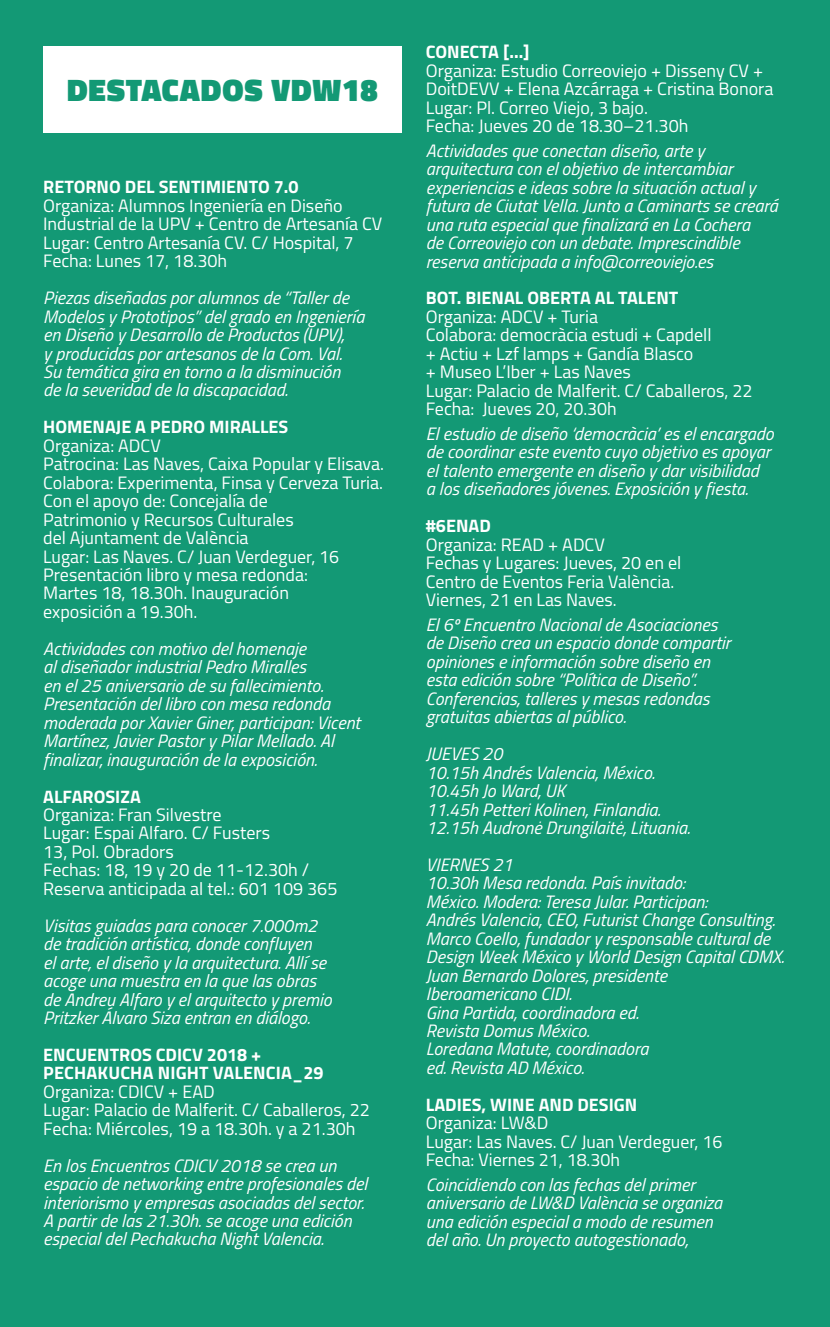
<style>
.page{position:relative;width:830px;height:1327px;background:#fff}
.page>*{position:absolute;margin:0;border:0;box-sizing:border-box;transform-origin:0 0}
.HEADER_1{font:900 31.5px "Titillium";letter-spacing:.03em;color:#139975}
.Texto_corrido{font:italic 18px/18.4px "Titillium";color:#fff}
.Texto_corrido-2{font:18px/18.4px "Titillium";color:#fff}
.Texto_corrido-3{font:700 18px/18.4px "Titillium";color:#fff}
</style>
<div class="page">
<div style="left:0;top:0;width:829px;height:1327px;background:#139975"></div>
<div style="left:43px;top:46px;width:358px;height:87px;background:#fff"></div>
<p class="HEADER_1" style="left:67px;top:67px;width:312px">DESTACADOS VDW18</p>
<p class="Texto_corrido-3" style="left:43px;top:177px;width:257px">RETORNO DEL SENTIMIENTO 7.0</p>
<p class="Texto_corrido-2" style="left:43px;top:195px;width:340px">Organiza: Alumnos Ingeniería en Diseño<br>Industrial de la UPV + Centro de Artesanía CV</p>
<p class="Texto_corrido-2" style="left:43px;top:232px;width:312px">Lugar: Centro Artesanía CV. C/ Hospital, 7</p>
<p class="Texto_corrido-2" style="left:43px;top:251px;width:185px">Fecha: Lunes 17, 18.30h</p>
<p class="Texto_corrido" style="left:43px;top:288px;width:322px">Piezas diseñadas por alumnos de “Taller de Modelos y Prototipos” del grado en Ingeniería en Diseño y Desarrollo de Productos (UPV),<br>y producidas por artesanos de la Com. Val.<br>Su temática gira en torno a la disminución<br>de la severidad de la discapacidad.</p>
<p class="Texto_corrido-3" style="left:43px;top:417px;width:246px">HOMENAJE A PEDRO MIRALLES</p>
<p class="Texto_corrido-2" style="left:43px;top:435px;width:119px">Organiza: ADCV</p>
<p class="Texto_corrido-2" style="left:43px;top:454px;width:342px">Patrocina: Las Naves, Caixa Popular y Elisava.</p>
<p class="Texto_corrido-2" style="left:43px;top:472px;width:341px">Colabora: Experimenta, Finsa y Cerveza Turia.</p>
<p class="Texto_corrido-2" style="left:43px;top:491px;width:252px">Con el apoyo de: Concejalía de<br>Patrimonio y Recursos Culturales del Ajuntament de València</p>
<p class="Texto_corrido-2" style="left:43px;top:546px;width:297px">Lugar: Las Naves. C/ Juan Verdeguer, 16</p>
<p class="Texto_corrido-2" style="left:43px;top:564px;width:266px">Presentación libro y mesa redonda:<br>Martes 18, 18.30h. Inauguración exposición a 19.30h.</p>
<p class="Texto_corrido" style="left:43px;top:638px;width:318px">Actividades con motivo del homenaje<br>al diseñador industrial Pedro Miralles<br>en el 25 aniversario de su fallecimiento.<br>Presentación del libro con mesa redonda moderada por Xavier Giner, participan: Vicent Martínez, Javier Pastor y Pilar Mellado. Al finalizar, inauguración de la exposición.</p>
<p class="Texto_corrido-3" style="left:43px;top:786px;width:99px">ALFAROSIZA</p>
<p class="Texto_corrido-2" style="left:43px;top:804px;width:180px">Organiza: Fran Silvestre</p>
<p class="Texto_corrido-2" style="left:43px;top:823px;width:228px">Lugar: Espai Alfaro. C/ Fusters<br>13, Pol. Obradors</p>
<p class="Texto_corrido-2" style="left:43px;top:860px;width:295px">Fechas: 18, 19 y 20 de 11-12.30h /<br>Reserva anticipada al tel.: 601 109 365</p>
<p class="Texto_corrido" style="left:43px;top:915px;width:290px">Visitas guiadas para conocer 7.000m2 de tradición artística, donde confluyen<br>el arte, el diseño y la arquitectura. Allí se acoge una muestra en la que las obras de Andreu Alfaro y el arquitecto y premio Pritzker Álvaro Siza entran en diálogo.</p>
<p class="Texto_corrido-3" style="left:43px;top:1044px;width:282px">ENCUENTROS CDICV 2018 +<br>PECHAKUCHA NIGHT VALENCIA_29</p>
<p class="Texto_corrido-2" style="left:43px;top:1081px;width:173px">Organiza: CDICV + EAD</p>
<p class="Texto_corrido-2" style="left:43px;top:1100px;width:328px">Lugar: Palacio de Malferit. C/ Caballeros, 22</p>
<p class="Texto_corrido-2" style="left:43px;top:1118px;width:313px">Fecha: Miércoles, 19 a 18.30h. y a 21.30h</p>
<p class="Texto_corrido" style="left:43px;top:1155px;width:325px">En los Encuentros CDICV 2018 se crea un espacio de networking entre profesionales del interiorismo y empresas asociadas del sector.<br>A partir de las 21.30h. se acoge una edición especial del Pechakucha Night Valencia.</p>
<p class="Texto_corrido-3" style="left:425px;top:42px;width:105px">CONECTA [...]</p>
<p class="Texto_corrido-2" style="left:425px;top:60px;width:349px">Organiza: Estudio Correoviejo + Disseny CV +<br>DoitDEVV + Elena Azcárraga + Cristina Bonora</p>
<p class="Texto_corrido-2" style="left:425px;top:97px;width:223px">Lugar: Pl. Correo Viejo, 3 bajo.</p>
<p class="Texto_corrido-2" style="left:425px;top:116px;width:264px">Fecha: Jueves 20 de 18.30–21.30h</p>
<p class="Texto_corrido" style="left:425px;top:140px;width:353px">Actividades que conectan diseño, arte y arquitectura con el objetivo de intercambiar experiencias e ideas sobre la situación actual y futura de Ciutat Vella. Junto a Caminarts se creará una ruta especial que finalizará en La Cochera<br>de Correoviejo con un debate. Imprescindible reserva anticipada a info@correoviejo.es</p>
<p class="Texto_corrido-3" style="left:425px;top:288px;width:254px">BOT. BIENAL OBERTA AL TALENT</p>
<p class="Texto_corrido-2" style="left:425px;top:306px;width:174px">Organiza: ADCV + Turia</p>
<p class="Texto_corrido-2" style="left:425px;top:325px;width:287px">Colabora: democràcia estudi + Capdell + Actiu + Lzf lamps + Gandía Blasco<br>+ Museo L’Iber + Las Naves</p>
<p class="Texto_corrido-2" style="left:425px;top:380px;width:328px">Lugar: Palacio de Malferit. C/ Caballeros, 22</p>
<p class="Texto_corrido-2" style="left:425px;top:399px;width:192px">Fecha: Jueves 20, 20.30h</p>
<p class="Texto_corrido" style="left:425px;top:423px;width:349px">El estudio de diseño ‘democràcia’ es el encargado de coordinar este evento cuyo objetivo es apoyar el talento emergente en diseño y dar visibilidad<br>a los diseñadores jóvenes. Exposición y fiesta.</p>
<p class="Texto_corrido-3" style="left:425px;top:516px;width:66px">#6ENAD</p>
<p class="Texto_corrido-2" style="left:425px;top:534px;width:180px">Organiza: READ + ADCV</p>
<p class="Texto_corrido-2" style="left:425px;top:553px;width:257px">Fechas y Lugares: Jueves, 20 en el<br>Centro de Eventos Feria València.<br>Viernes, 21 en Las Naves.</p>
<p class="Texto_corrido" style="left:425px;top:614px;width:306px">El 6º Encuentro Nacional de Asociaciones de Diseño crea un espacio donde compartir opiniones e información sobre diseño en esta edición sobre “Política de Diseño”.</p>
<p class="Texto_corrido" style="left:425px;top:688px;width:285px">Conferencias, talleres y mesas redondas gratuitas abiertas al público.</p>
<p class="Texto_corrido" style="left:425px;top:744px;width:78px">JUEVES 20</p>
<p class="Texto_corrido" style="left:425px;top:762px;width:230px">10.15h Andrés Valencia, México.</p>
<p class="Texto_corrido" style="left:425px;top:780px;width:141px">10.45h Jo Ward, UK</p>
<p class="Texto_corrido" style="left:425px;top:799px;width:236px">11.45h Petteri Kolinen, Finlandia.</p>
<p class="Texto_corrido" style="left:425px;top:817px;width:266px">12.15h Audronė Drungilaitė, Lituania.</p>
<p class="Texto_corrido" style="left:425px;top:854px;width:88px">VIERNES 21</p>
<p class="Texto_corrido" style="left:425px;top:873px;width:283px">10.30h Mesa redonda. País invitado:<br>México. Modera: Teresa Jular. Participan:</p>
<p class="Texto_corrido" style="left:425px;top:910px;width:351px">Andrés Valencia, CEO, Futurist Change Consulting.</p>
<p class="Texto_corrido" style="left:425px;top:928px;width:360px">Marco Coello, fundador y responsable cultural de<br>Design Week México y World Design Capital CDMX.</p>
<p class="Texto_corrido" style="left:425px;top:965px;width:243px">Juan Bernardo Dolores, presidente<br>Iberoamericano CIDI.</p>
<p class="Texto_corrido" style="left:425px;top:1002px;width:214px">Gina Partida, coordinadora ed.<br>Revista Domus México.</p>
<p class="Texto_corrido" style="left:425px;top:1039px;width:224px">Loredana Matute, coordinadora ed. Revista AD México.</p>
<p class="Texto_corrido-3" style="left:425px;top:1094px;width:213px">LADIES, WINE AND DESIGN</p>
<p class="Texto_corrido-2" style="left:425px;top:1113px;width:124px">Organiza: LW&amp;D</p>
<p class="Texto_corrido-2" style="left:425px;top:1131px;width:298px">Lugar: Las Naves. C/ Juan Verdeguer, 16</p>
<p class="Texto_corrido-2" style="left:425px;top:1149px;width:196px">Fecha: Viernes 21, 18.30h</p>
<p class="Texto_corrido" style="left:425px;top:1174px;width:298px">Coincidiendo con las fechas del primer aniversario de LW&amp;D València se organiza una edición especial a modo de resumen del año. Un proyecto autogestionado,</p>
</div>
